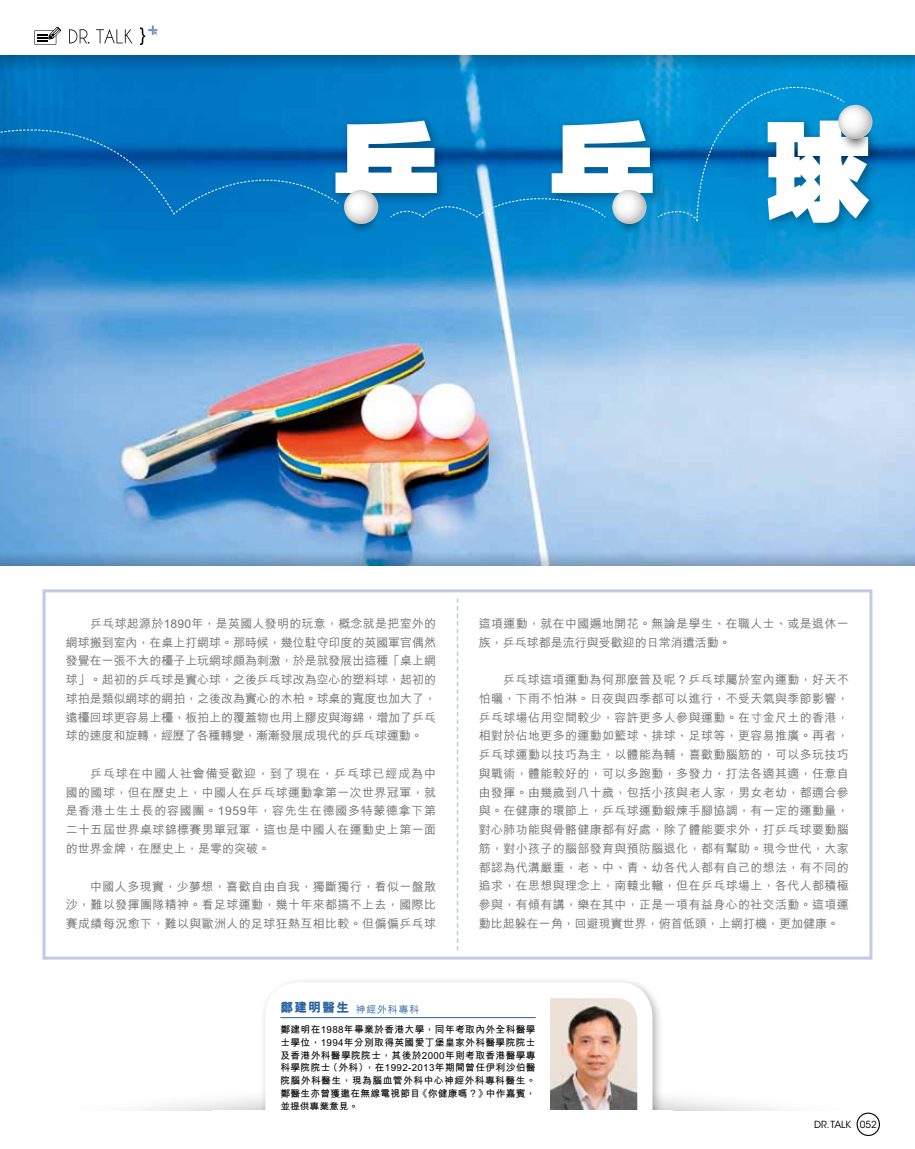
<style>
.page{position:relative;width:915px;height:1149px;background:#fff}
.page>*{position:absolute;margin:0;border:0;box-sizing:border-box;transform-origin:0 0}
.t1{font:500 12px/18.8px "M Hei HK";letter-spacing:.03em;color:#727171;text-align:justify}
.t2{font:700 9.75px/12.8px "M Hei HK";letter-spacing:.035em;color:#000}
.t3{font:9.75px "ITC Avant Garde Std";color:#000}
.s1{font-weight:800;font-size:12.75px;color:#2961a1}
.s2{font-weight:500;color:#2961a1}
</style>
<div class="page">
<img style="left:0;top:70px;width:914px;height:481px">
<div style="left:43px;top:589px;width:829px;height:370px;border:3px solid #c0cae7"></div>
<svg style="left:0;top:55px;width:914px;height:15px"></svg>
<svg style="left:276px;top:981px;width:376px;height:16px"></svg>
<svg style="left:147px;top:997px;width:626px;height:113px"></svg>
<img style="left:549px;top:997px;width:88px;height:113px">
<hr style="left:280px;top:1016px;width:255px;height:1px;background:#2961a1">
<svg style="left:456px;top:598px;width:2px;height:352px"></svg>
<svg style="left:0;top:551px;width:914px;height:15px"></svg>
<div style="left:329px;top:115px;width:551px;height:120px;background:#000;opacity:.3"></div>
<svg style="left:335px;top:120px;width:533px;height:103px"></svg>
<svg style="left:344px;top:190px;width:34px;height:34px"></svg>
<svg style="left:345px;top:191px;width:22px;height:22px"></svg>
<svg style="left:612px;top:190px;width:34px;height:34px"></svg>
<svg style="left:613px;top:191px;width:22px;height:22px"></svg>
<svg style="left:0;top:94px;width:339px;height:122px"></svg>
<svg style="left:390px;top:198px;width:215px;height:20px"></svg>
<svg style="left:838px;top:117px;width:34px;height:35px"></svg>
<svg style="left:838px;top:105px;width:34px;height:34px"></svg>
<svg style="left:656px;top:67px;width:205px;height:155px"></svg>
<div style="left:856px;top:1112px;width:23px;height:23px;border:1px solid #000;border-radius:50%"></div>
<svg style="left:69px;top:29px;width:63px;height:14px"></svg>
<svg style="left:34px;top:27px;width:27px;height:18px"></svg>
<svg style="left:140px;top:25px;width:17px;height:20px"></svg>
<p class="t1" style="left:66px;top:613px;width:371px;text-indent:24px">乒乓球起源於1890年，是英國人發明的玩意，概念就是把室外的網球搬到室內，在桌上打網球。那時候，幾位駐守印度的英國軍官偶然發覺在一張不大的檯子上玩網球頗為刺激，於是就發展出這種「桌上網球」。起初的乒乓球是實心球，之後乒乓球改為空心的塑料球，起初的球拍是類似網球的網拍，之後改為實心的木柏。球桌的寬度也加大了，遠檯回球更容易上檯，板拍上的覆蓋物也用上膠皮與海綿，增加了乒乓球的速度和旋轉，經歷了各種轉變，漸漸發展成現代的乒乓球運動。</p>
<p class="t1" style="left:66px;top:763px;width:371px;text-indent:24px">乒乓球在中國人社會備受歡迎，到了現在，乒乓球已經成為中國的國球，但在歷史上，中國人在乒乓球運動拿第一次世界冠軍，就是香港土生土長的容國團。1959年，容先生在德國多特蒙德拿下第二十五屆世界桌球錦標賽男單冠軍，這也是中國人在運動史上第一面的世界金牌，在歷史上，是零的突破。</p>
<p class="t1" style="left:66px;top:875px;width:371px;text-indent:24px">中國人多現實，少夢想，喜歡自由自我，獨斷獨行，看似一盤散沙，難以發揮團隊精神。看足球運動，幾十年來都搞不上去，國際比賽成績每況愈下，難以與歐洲人的足球狂熱互相比較。但偏偏乒乓球</p>
<p class="t1" style="left:478px;top:613px;width:371px">這項運動，就在中國遍地開花。無論是學生、在職人士、或是退休一族，乒乓球都是流行與受歡迎的日常消遣活動。</p>
<p class="t1" style="left:478px;top:669px;width:371px;text-indent:24px">乒乓球這項運動為何那麼普及呢？乒乓球屬於室內運動，好天不怕曬，下雨不怕淋。日夜與四季都可以進行，不受天氣與季節影響，乒乓球場佔用空間較少，容許更多人參與運動。在寸金尺土的香港，相對於佔地更多的運動如籃球、排球、足球等，更容易推廣。再者，乒乓球運動以技巧為主，以體能為輔，喜歡動腦筋的，可以多玩技巧與戰術，體能較好的，可以多跑動，多發力，打法各適其適，任意自由發揮。由幾歲到八十歲，包括小孩與老人家，男女老幼，都適合參與。在健康的環節上，乒乓球運動鍛煉手腳協調，有一定的運動量，對心肺功能與骨骼健康都有好處，除了體能要求外，打乒乓球要動腦筋，對小孩子的腦部發育與預防腦退化，都有幫助。現今世代，大家都認為代溝嚴重，老、中、青、幼各代人都有自己的想法，有不同的追求，在思想與理念上，南轅北轍，但在乒乓球場上，各代人都積極參與，有傾有講，樂在其中，正是一項有益身心的社交活動。這項運動比起躲在一角，回避現實世界，俯首低頭，上網打機，更加健康。</p>
<p class="t2" style="left:280px;top:998px;width:257px;line-height:20.1px"><span class="s1">鄭建明醫生</span> <span class="s2">神經外科專科<br></span>鄭建明在1988年畢業於香港大學，同年考取內外全科醫學</p>
<p class="t2" style="left:280px;top:1034px;width:257px;text-align:justify">士學位，1994年分別取得英國愛丁堡皇家外科醫學院院士及香港外科醫學院院士，其後於2000年則考取香港醫學專科學院院士（外科），在1992-2013年期間曾任伊利沙伯醫院腦外科醫生，現為腦血管外科中心神經外科專科醫生。鄭醫生亦曾獲邀在無線電視節目《你健康嗎？》中作嘉賓，並提供專業意見。</p>
<p class="t3" style="left:814px;top:1118px;width:64px">DR. TALK 052</p>
</div>
